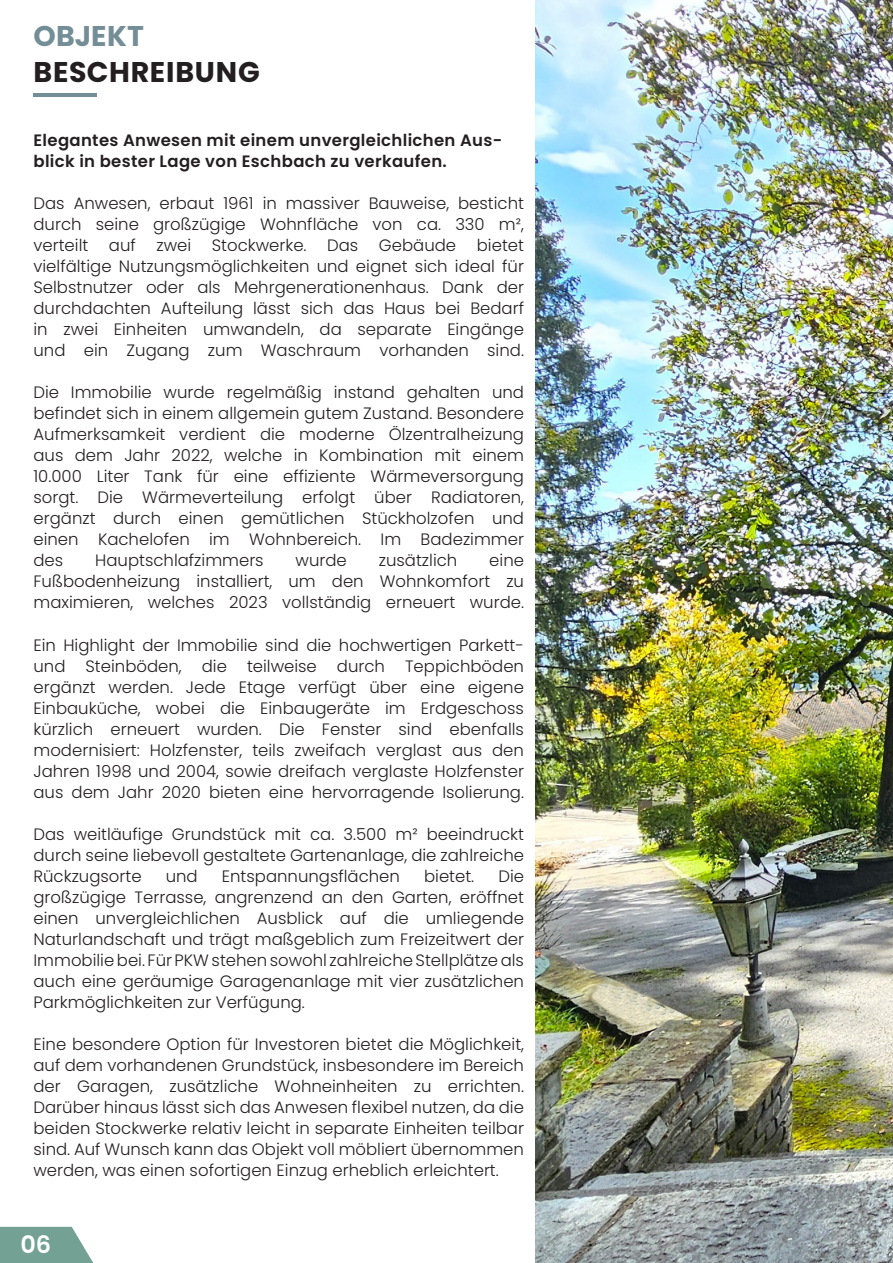
<style>
.page{position:relative;width:893px;height:1263px;background:#fff}
.page>*{position:absolute;margin:0;border:0;box-sizing:border-box;transform-origin:0 0}
.t1{font:700 28.5px "Poppins";letter-spacing:.025em;color:#231f20}
.t2{font:700 28.5px "Poppins";letter-spacing:.005em;color:#748e97}
.t3{font:600 24px "Poppins";color:#fff}
.t4{font:300 16.5px/21px "Poppins";color:#231f20;text-align:justify}
.t5{font:600 16.5px/21px "Poppins";letter-spacing:.02em;color:#231f20}
</style>
<div class="page">
<img style="left:536px;top:0;width:357px;height:1263px">
<hr style="left:34px;top:93px;width:63px;height:3px;background:#748e97">
<svg style="left:0;top:1227px;width:93px;height:36px;background:#82ab9f"></svg>
<p class="t2" style="left:34px;top:20px;width:112px">OBJEKT</p>
<p class="t1" style="left:34px;top:56px;width:228px">BESCHREIBUNG</p>
<p class="t5" style="left:34px;top:130px;width:470px">Elegantes Anwesen mit einem unvergleichlichen Aus&shy;blick in bester Lage von Eschbach zu verkaufen.</p>
<p class="t4" style="left:34px;top:193px;width:492px">Das Anwesen, erbaut 1961 in massiver Bauweise, besticht durch seine großzügige Wohnfläche von ca. 330 m², verteilt auf zwei Stockwerke. Das Gebäude bietet vielfältige Nutzungsmöglichkeiten und eignet sich ideal für Selbstnutzer oder als Mehrgenerationenhaus. Dank der durchdachten Aufteilung lässt sich das Haus bei Bedarf in zwei Einheiten umwandeln, da separate Eingänge und ein Zugang zum Waschraum vorhanden sind.</p>
<p class="t4" style="left:34px;top:382px;width:492px">Die Immobilie wurde regelmäßig instand gehalten und befindet sich in einem allgemein gutem Zustand. Besondere Aufmerksamkeit verdient die moderne Ölzentralheizung aus dem Jahr 2022, welche in Kombination mit einem 10.000 Liter Tank für eine effiziente Wärmeversorgung sorgt. Die Wärmeverteilung erfolgt über Radiatoren, ergänzt durch einen gemütlichen Stückholzofen und einen Kachelofen im Wohnbereich. Im Badezimmer des</p>
<p class="t4" style="left:95px;top:550px;width:170px">Hauptschlafzimmers</p>
<p class="t4" style="left:296px;top:550px;width:53px">wurde</p>
<p class="t4" style="left:379px;top:550px;width:80px">zusätzlich</p>
<p class="t4" style="left:34px;top:550px;width:492px;text-indent:456px">eine Fußbodenheizung installiert, um den Wohnkomfort zu maximieren, welches 2023 vollständig erneuert wurde.</p>
<p class="t4" style="left:34px;top:634px;width:492px">Ein Highlight der Immobilie sind die hochwertigen Parkett&shy;und Steinböden, die teilweise durch Teppichböden ergänzt werden. Jede Etage verfügt über eine eigene Einbauküche, wobei die Einbaugeräte im Erdgeschoss kürzlich erneuert wurden. Die Fenster sind ebenfalls modernisiert: Holzfenster, teils zweifach verglast aus den Jahren 1998 und 2004, sowie dreifach verglaste Holzfenster aus dem Jahr 2020 bieten eine hervorragende Isolierung.</p>
<p class="t4" style="left:34px;top:823px;width:492px">Das weitläufige Grundstück mit ca. 3.500 m² beeindruckt durch seine liebevoll gestaltete Gartenanlage, die zahlreiche Rückzugsorte</p>
<p class="t4" style="left:166px;top:865px;width:34px">und</p>
<p class="t4" style="left:222px;top:865px;width:180px">Entspannungsflächen</p>
<p class="t4" style="left:424px;top:865px;width:52px">bietet.</p>
<p class="t4" style="left:34px;top:865px;width:492px;text-indent:465px">Die großzügige Terrasse, angrenzend an den Garten, eröffnet einen unvergleichlichen Ausblick auf die umliegende Naturlandschaft und trägt maßgeblich zum Freizeitwert der Immobilie bei. Für PKW stehen sowohl zahlreiche Stellplätze als auch eine geräumige Garagenanlage mit vier zusätzlichen Parkmöglichkeiten zur Verfügung.</p>
<p class="t4" style="left:34px;top:1033px;width:492px">Eine besondere Option für Investoren bietet die Möglichkeit, auf dem vorhandenen Grundstück, insbesondere im Bereich der Garagen, zusätzliche Wohneinheiten zu errichten.<br>Darüber hinaus lässt sich das Anwesen flexibel nutzen, da die beiden Stockwerke relativ leicht in separate Einheiten teilbar sind. Auf Wunsch kann das Objekt voll möbliert übernommen werden, was einen sofortigen Einzug erheblich erleichtert.</p>
<p class="t3" style="left:21px;top:1231px;width:32px">06</p>
</div>
